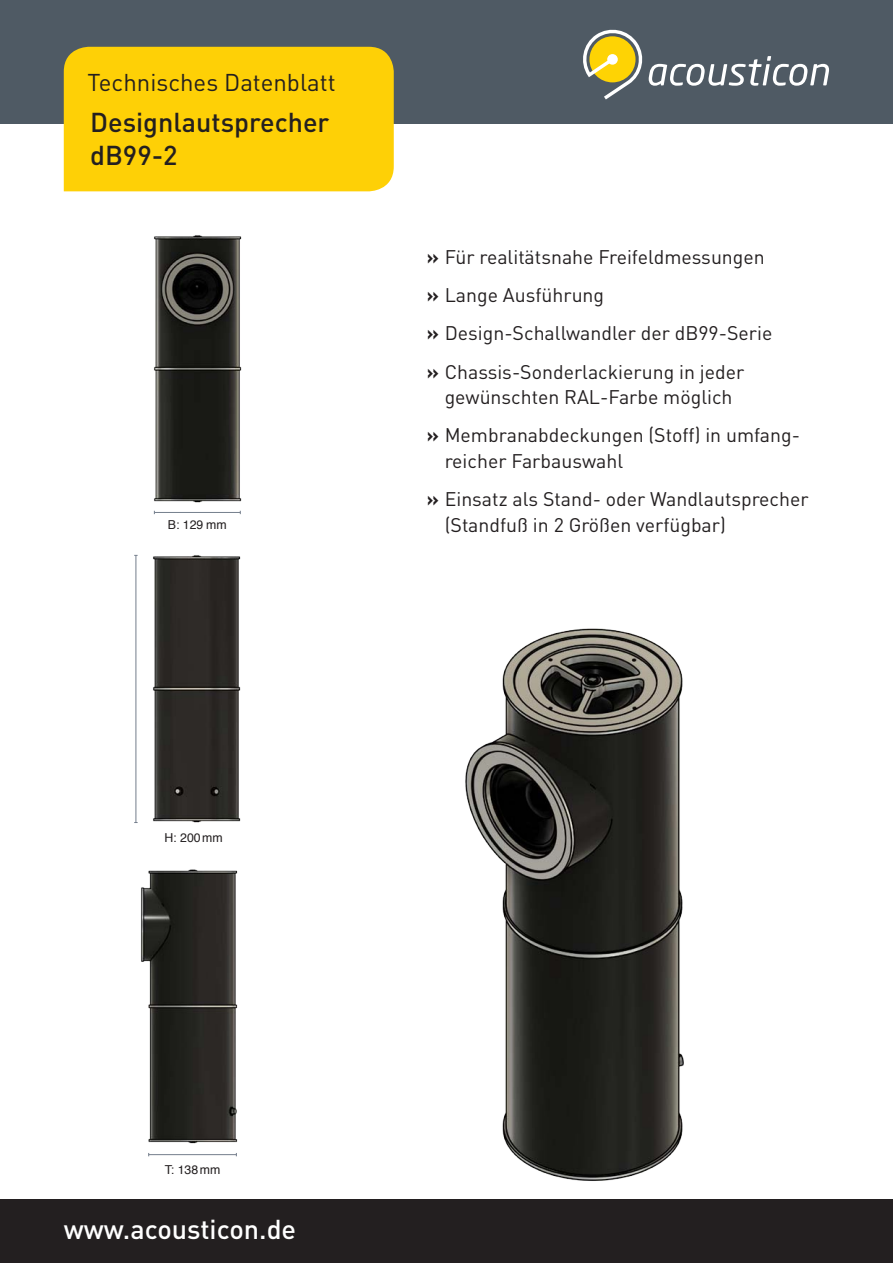
<style>
.page{position:relative;width:893px;height:1263px;background:#fff}
.page>*{position:absolute;margin:0;border:0;box-sizing:border-box;transform-origin:0 0}
.t1{font:500 27px/33px "DINOT";color:#231f20}
.t2{font:500 27px "DINOT";color:#fff}
.t3{font:24px "DINOT";color:#231f20}
.t4{font:19.5px/25.5px "DINOT";color:#231f20}
.t5{font:12.3px "Helvetica";color:#231f20}
.s1{font-weight:700}
</style>
<div class="page">
<div style="left:0;top:0;width:893px;height:124px;background:#4f5a64"></div>
<div style="left:0;top:1199px;width:893px;height:64px;background:#231f20"></div>
<div style="left:64px;top:47px;width:330px;height:144px;background:#fed006"></div>
<img style="left:141px;top:869px;width:97px;height:275px">
<img style="left:154px;top:235px;width:88px;height:268px">
<img style="left:153px;top:555px;width:88px;height:268px">
<img style="left:465px;top:628px;width:219px;height:553px">
<hr style="left:154px;top:512px;width:86px;height:1px;background:#747e8c">
<hr style="left:149px;top:1154px;width:87px;height:1px;background:#747e8c">
<hr style="left:136px;top:555px;width:1px;height:267px;background:#747e8c">
<svg style="left:583px;top:30px;width:246px;height:69px"></svg>
<p class="t3" style="left:88px;top:66px;width:250px">Technisches Datenblatt</p>
<p class="t1" style="left:90px;top:105px;width:241px">Designlautsprecher dB99-2</p>
<p class="t5" style="left:168px;top:515px;width:60px">B: 129 mm</p>
<p class="t4" style="left:427px;top:243px;width:339px"><span class="s1">»</span> Für realitätsnahe Freifeldmessungen</p>
<p class="t4" style="left:427px;top:281px;width:179px"><span class="s1">»</span> Lange Ausführung</p>
<p class="t4" style="left:427px;top:320px;width:347px"><span class="s1">»</span> Design-Schallwandler der dB99-Serie</p>
<p class="t4" style="left:427px;top:358px;width:319px;text-align:center"><span class="s1">»</span> Chassis-Sonderlackierung in jeder gewünschten RAL-Farbe möglich</p>
<p class="t4" style="left:445px;top:422px;width:357px;text-indent:-18px"><span class="s1">»</span> Membranabdeckungen (Stoff) in umfang&shy;reicher Farbauswahl</p>
<p class="t4" style="left:445px;top:485px;width:365px;text-indent:-18px"><span class="s1">»</span> Einsatz als Stand- oder Wandlautsprecher (Standfuß in 2 Größen verfügbar)</p>
<p class="t5" style="left:164px;top:828px;width:60px">H: 200mm</p>
<p class="t5" style="left:165px;top:1160px;width:57px">T: 138mm</p>
<p class="t2" style="left:64px;top:1211px;width:234px">www.acousticon.de</p>
</div>
